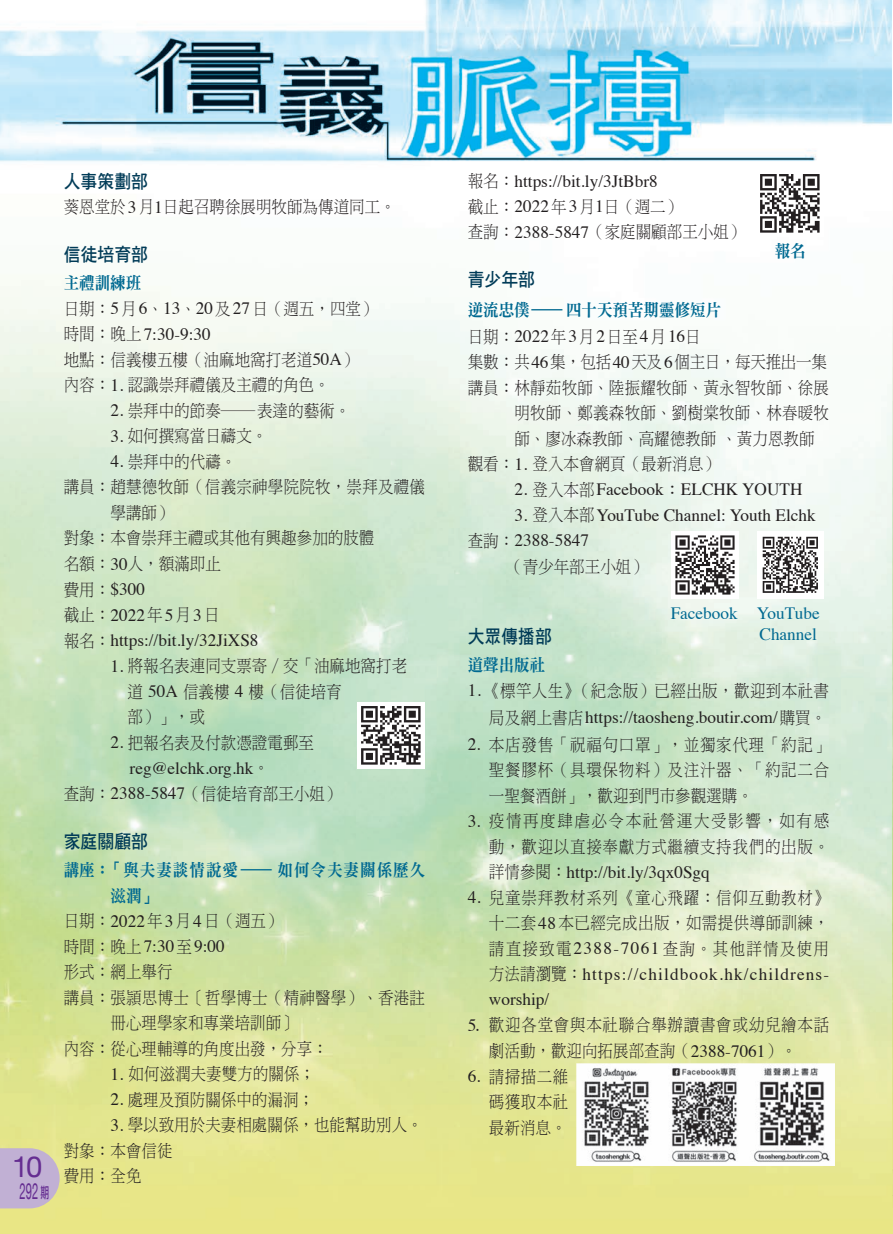
<style>
.page{position:relative;width:893px;height:1234px;background:#fff}
.page>*{position:absolute;margin:0;border:0;box-sizing:border-box;transform-origin:0 0}
.t1{font:29.25px "Helvetica Neue";color:#652d91}
.t2{font:22.5px "Helvetica Neue";color:#652d91;scale:.5 1}
.sub-head{font:18.75px "DF Hei HK W7";color:#003b57;scale:.9 1}
.內文{font:17.25px/25.5px "DF Ming HK W3";color:#231f20;scale:.9 1}
._5mm_tab{font:17.25px/25.5px "DF Ming HK W3";letter-spacing:.045em;color:#231f20;text-align:justify;scale:.9 1}
.內文-2{font:17.25px/25px "Times";color:#231f20}
._5mm_tab-2{font:17.25px/26.5px "DF Ming HK W3";letter-spacing:.025em;color:#231f20;text-align:right;scale:.9 1}
.sub-head2{font:17.25px "DF Ming HK W9";color:#006991;scale:.9 1}
.內文-3{font:17.25px "DF Ming HK W3";letter-spacing:-.02em;color:#231f20;scale:.9 1}
.sub-head2-2{font:17.25px/25.5px "DF Ming HK W9";letter-spacing:.065em;color:#006991;scale:.9 1}
.sub-head2-3{font:17.25px/21px "Times";color:#006991}
.s1{font-family:"DF Li Hei HK W5";font-size:15px}
.s2{font-family:"Times"}
.s3{font-family:"DF Ming HK W3"}
</style>
<div class="page">
<img style="left:0;top:0;width:892px;height:166px">
<img style="left:892px;top:0;width:1px;height:1233px">
<svg style="left:0;top:1147px;width:60px;height:61px"></svg>
<img style="left:760px;top:174px;width:60px;height:59px">
<img style="left:361px;top:706px;width:60px;height:59px">
<img style="left:577px;top:1063px;width:257px;height:100px">
<img style="left:675px;top:535px;width:60px;height:60px">
<img style="left:762px;top:536px;width:56px;height:57px">
<h1 class="t1" style="left:12px;top:1145px;width:32px">10</h1>
<h2 class="t2" style="left:20px;top:1174px;width:62px">292 <span class="s1">期</span></h2>
<p class="sub-head" style="left:64px;top:171px;width:95px">人事策劃部</p>
<p class="內文" style="left:64px;top:194px;width:370px">葵恩堂於<span class="s2">3</span>月<span class="s2">1</span>日起召聘徐展明牧師為傳道同工。</p>
<p class="sub-head" style="left:64px;top:244px;width:95px">信徒培育部</p>
<p class="sub-head2" style="left:64px;top:274px;width:88px">主禮訓練班</p>
<p class="內文" style="left:64px;top:295px;width:349px">日期：<span class="s2">5</span>月<span class="s2">6</span>、<span class="s2">13</span>、<span class="s2">20</span>及<span class="s2">27</span>日（週五，四堂）</p>
<p class="內文-2" style="left:64px;top:320px;width:149px"><span class="s3">時間：晚上</span>7:30-9:30</p>
<p class="內文" style="left:64px;top:346px;width:328px">地點：信義樓五樓（油麻地窩打老道<span class="s2">50A</span>）</p>
<p class="內文" style="left:64px;top:372px;width:297px">內容：<span class="s2">1.</span> 認識崇拜禮儀及主禮的角色。</p>
<p class="內文" style="left:110px;top:397px;width:268px"><span class="s2">2.</span> 崇拜中的節奏—表達的藝術。</p>
<p class="內文" style="left:110px;top:423px;width:176px"><span class="s2">3.</span> 如何撰寫當日禱文。</p>
<p class="內文" style="left:110px;top:448px;width:141px"><span class="s2">4.</span> 崇拜中的代禱。</p>
<p class="內文" style="left:110px;top:474px;width:351px;text-indent:-47px">講員：趙慧德牧師（信義宗神學院院牧，崇拜及禮儀學講師）</p>
<p class="內文" style="left:64px;top:525px;width:347px">對象：本會崇拜主禮或其他有興趣參加的肢體</p>
<p class="內文" style="left:64px;top:550px;width:176px">名額：<span class="s2">30</span>人，額滿即止</p>
<p class="內文-2" style="left:64px;top:575px;width:83px"><span class="s3">費用：</span>$300</p>
<p class="內文" style="left:64px;top:601px;width:175px">截止：<span class="s2">2022</span>年<span class="s2">5</span>月<span class="s2">3</span>日</p>
<p class="內文-2" style="left:64px;top:626px;width:196px"><span class="s3">報名：</span>https://bit.ly/32JiXS8</p>
<p class="內文" style="left:127px;top:652px;width:312px;text-indent:-17px"><span class="s2">1.</span> 將報名表連同支票寄／交「油麻地窩打老道 <span class="s2">50A</span> 信義樓 <span class="s2">4</span> 樓（信徒培育<br>部）」，或</p>
<p class="內文-2" style="left:130px;top:728px;width:186px;text-indent:-19px">2. <span class="s3">把報名表及付款憑證電郵至</span>reg@elchk.org.hk<span class="s3">。</span></p>
<p class="內文" style="left:64px;top:780px;width:309px">查詢：<span class="s2">2388-5847</span>（信徒培育部王小姐）</p>
<p class="sub-head" style="left:64px;top:830px;width:95px">家庭關顧部</p>
<p class="sub-head2-2" style="left:110px;top:856px;width:351px;text-indent:-47px">講座：「與夫妻談情說愛—如何令夫妻關係歷久滋潤」</p>
<p class="內文" style="left:64px;top:907px;width:244px">日期：<span class="s2">2022</span>年<span class="s2">3</span>月<span class="s2">4</span>日（週五）</p>
<p class="內文-2" style="left:64px;top:932px;width:163px"><span class="s3">時間：晚上</span>7:30<span class="s3">至</span>9:00</p>
<p class="內文" style="left:64px;top:958px;width:122px">形式：網上舉行</p>
<p class="內文" style="left:110px;top:984px;width:351px;text-indent:-47px">講員：張頴思博士〔哲學博士（精神醫學）、香港註冊心理學家和專業培訓師〕</p>
<p class="內文" style="left:64px;top:1035px;width:295px">內容：從心理輔導的角度出發，分享：</p>
<p class="內文" style="left:110px;top:1060px;width:229px"><span class="s2">1.</span> 如何滋潤夫妻雙方的關係；</p>
<p class="內文" style="left:110px;top:1086px;width:228px"><span class="s2">2.</span> 處理及預防關係中的漏洞；</p>
<p class="內文" style="left:110px;top:1111px;width:348px"><span class="s2">3.</span> 學以致用於夫妻相處關係，也能幫助別人。</p>
<p class="內文" style="left:64px;top:1137px;width:122px">對象：本會信徒</p>
<p class="內文" style="left:64px;top:1162px;width:88px">費用：全免</p>
<p class="內文-2" style="left:468px;top:167px;width:192px"><span class="s3">報名：</span>https://bit.ly/3JtBbr8</p>
<p class="內文" style="left:468px;top:193px;width:239px">截止：<span class="s2">2022</span>年<span class="s2">3</span>月<span class="s2">1</span>日（週二）</p>
<p class="內文" style="left:468px;top:219px;width:309px">查詢：<span class="s2">2388-5847</span>（家庭關顧部王小姐）</p>
<p class="sub-head" style="left:468px;top:269px;width:76px">青少年部</p>
<p class="sub-head2" style="left:468px;top:300px;width:283px">逆流忠僕—四十天預苦期靈修短片</p>
<p class="內文" style="left:468px;top:323px;width:260px">日期：<span class="s2">2022</span>年<span class="s2">3</span>月<span class="s2">2</span>日至<span class="s2">4</span>月<span class="s2">16</span>日</p>
<p class="內文-3" style="left:468px;top:352px;width:401px">集數：共<span class="s2">46</span>集，包括<span class="s2">40</span>天及<span class="s2">6</span>個主日，每天推出一集</p>
<p class="內文" style="left:514px;top:374px;width:351px;text-align:justify;text-indent:-47px">講員：林靜茹牧師、陸振耀牧師、黃永智牧師、徐展明牧師、鄭義森牧師、劉樹棠牧師、林春暖牧師、廖冰森教師、高耀德教師 、黃力恩教師</p>
<p class="內文" style="left:468px;top:451px;width:281px">觀看：<span class="s2">1.</span> 登入本會網頁（最新消息）</p>
<p class="內文-2" style="left:514px;top:475px;width:289px">2. <span class="s3">登入本部</span>Facebook<span class="s3">：</span>ELCHK YOUTH</p>
<p class="內文-2" style="left:514px;top:501px;width:303px">3. <span class="s3">登入本部</span>YouTube Channel: Youth Elchk</p>
<p class="內文" style="left:507px;top:526px;width:157px;line-height:26.4px;text-indent:-40px">查詢：<span class="s2">2388-5847<br></span>（青少年部王小姐）</p>
<p class="sub-head2" style="left:775px;top:242px;width:36px">報名</p>
<p class="sub-head2-3" style="left:671px;top:601px;width:69px">Facebook</p>
<p class="sub-head2-3" style="left:757px;top:601px;width:64px">YouTube<br>Channel</p>
<p class="sub-head" style="left:468px;top:625px;width:95px">大眾傳播部</p>
<p class="sub-head2" style="left:468px;top:655px;width:88px">道聲出版社</p>
<p class="_5mm_tab-2" style="left:468px;top:676px;width:403px"><span class="s2">1.</span> 《標竿⼈⽣ 》 （紀念版）已經出版，歡迎到本社書局及網上書店<span class="s2">https://taosheng.boutir.com/</span>購買。</p>
<p class="_5mm_tab" style="left:489px;top:731px;width:380px;text-indent:-21px"><span class="s2">2.</span> 本店發售「祝福句⼝罩」，並獨家代理「約記」聖餐膠杯（具環保物料）及注汁器、「約記⼆合⼀聖餐酒餅」，歡迎到⾨巿參觀選購。</p>
<p class="_5mm_tab" style="left:489px;top:808px;width:380px;text-indent:-21px"><span class="s2">3.</span> 疫情再度肆虐必令本社營運⼤受影響，如有感動，歡迎以直接奉獻⽅式繼續⽀持我們的出版。詳情參閱：<span class="s2">http://bit.ly/3qx0Sgq</span></p>
<p class="_5mm_tab" style="left:489px;top:884px;width:380px;text-indent:-21px"><span class="s2">4.</span> 兒童崇拜教材系列《童心飛躍：信仰互動教材》十二套<span class="s2">48</span>本已經完成出版，如需提供導師訓練，請直接致電<span class="s2">2388-7061</span> 查詢。其他詳情及使用方法請瀏覽：<span class="s2">https://childbook.hk/childrens&shy;worship/</span></p>
<p class="_5mm_tab" style="left:489px;top:1011px;width:380px;text-indent:-21px"><span class="s2">5</span>. 歡迎各堂會與本社聯合舉辦讀書會或幼兒繪本話劇活動，歡迎向拓展部查詢（<span class="s2">2388-7061</span>）。</p>
<p class="_5mm_tab" style="left:489px;top:1062px;width:90px;text-indent:-21px"><span class="s2">6.</span> 請掃描二維碼獲取本社最新消息。</p>
</div>
